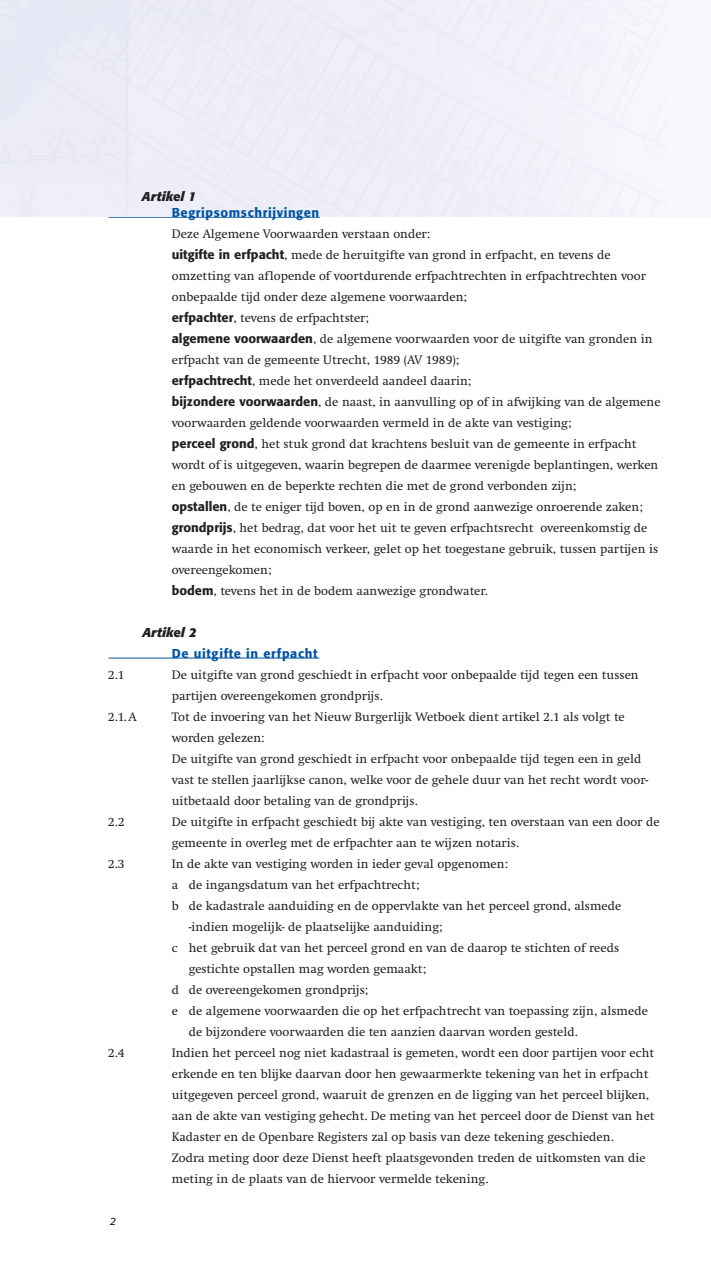
<style>
.page{position:relative;width:711px;height:1263px;background:#fff}
.page>*{position:absolute;margin:0;border:0;box-sizing:border-box;transform-origin:0 0}
.t1{font:12.75px/21px "Swift";color:#231f20}
.t2{font:500 12.75px "Formata";letter-spacing:.045em;color:#0054a4}
.t3{font:italic 700 12.75px "Formata";color:#231f20}
.t4{font:italic 10.5px "Formata";color:#231f20}
.s1{font-family:"Formata";font-weight:500}
</style>
<div class="page">
<hr style="left:108px;top:658px;width:211px;height:1px;background:#0054a4">
<hr style="left:108px;top:217px;width:212px;height:1px;background:#0054a4">
<h6 class="t3" style="left:142px;top:191px;width:56px">Artikel 1</h6>
<p class="t2" style="left:172px;top:207px;width:149px">Begripsomschrijvingen</p>
<p class="t1" style="left:172px;top:224px;width:490px">Deze Algemene Voorwaarden verstaan onder:<br><span class="s1">uitgifte in erfpacht</span>, mede de heruitgifte van grond in erfpacht, en tevens de omzetting van aflopende of voortdurende erfpachtrechten in erfpachtrechten voor onbepaalde tijd onder deze algemene voorwaarden;<br><span class="s1">erfpachter</span>, tevens de erfpachtster;<br><span class="s1">algemene voorwaarden</span>, de algemene voorwaarden voor de uitgifte van gronden in erfpacht van de gemeente Utrecht, 1989 (AV 1989);<br><span class="s1">erfpachtrecht</span>, mede het onverdeeld aandeel daarin;<br><span class="s1">bijzondere voorwaarden</span>, de naast, in aanvulling op of in afwijking van de algemene voorwaarden geldende voorwaarden vermeld in de akte van vestiging;<br><span class="s1">perceel grond</span>, het stuk grond dat krachtens besluit van de gemeente in erfpacht wordt of is uitgegeven, waarin begrepen de daarmee verenigde beplantingen, werken en gebouwen en de beperkte rechten die met de grond verbonden zijn;<br><span class="s1">opstallen</span>, de te eniger tijd boven, op en in de grond aanwezige onroerende zaken; <span class="s1">grondprijs</span>, het bedrag, dat voor het uit te geven erfpachtsrecht overeenkomstig de waarde in het economisch verkeer, gelet op het toegestane gebruik, tussen partijen is overeengekomen;<br><span class="s1">bodem</span>, tevens het in de bodem aanwezige grondwater.</p>
<h6 class="t3" style="left:142px;top:627px;width:56px">Artikel 2</h6>
<p class="t2" style="left:172px;top:648px;width:147px">De uitgifte in erfpacht</p>
<p class="t1" style="left:108px;top:665px;width:18px">2.1</p>
<p class="t1" style="left:172px;top:665px;width:468px">De uitgifte van grond geschiedt in erfpacht voor onbepaalde tijd tegen een tussen partijen overeengekomen grondprijs.</p>
<p class="t1" style="left:108px;top:707px;width:30px">2.1. A</p>
<p class="t1" style="left:172px;top:707px;width:477px">Tot de invoering van het Nieuw Burgerlijk Wetboek dient artikel 2.1 als volgt te worden gelezen:<br>De uitgifte van grond geschiedt in erfpacht voor onbepaalde tijd tegen een in geld vast te stellen jaarlijkse canon, welke voor de gehele duur van het recht wordt voor&shy;uitbetaald door betaling van de grondprijs.</p>
<p class="t1" style="left:108px;top:812px;width:18px">2.2</p>
<p class="t1" style="left:172px;top:812px;width:489px">De uitgifte in erfpacht geschiedt bij akte van vestiging, ten overstaan van een door de gemeente in overleg met de erfpachter aan te wijzen notaris.</p>
<p class="t1" style="left:108px;top:854px;width:18px">2.3</p>
<p class="t1" style="left:172px;top:854px;width:450px">In de akte van vestiging worden in ieder geval opgenomen:<br>a de ingangsdatum van het erfpachtrecht;<br>b de kadastrale aanduiding en de oppervlakte van het perceel grond, alsmede</p>
<p class="t1" style="left:172px;top:917px;width:448px;text-indent:17px">-indien mogelijk- de plaatselijke aanduiding;<br>c het gebruik dat van het perceel grond en van de daarop te stichten of reeds</p>
<p class="t1" style="left:172px;top:959px;width:477px;text-indent:17px">gestichte opstallen mag worden gemaakt;<br>d de overeengekomen grondprijs;<br>e de algemene voorwaarden die op het erfpachtrecht van toepassing zijn, alsmede</p>
<p class="t1" style="left:189px;top:1022px;width:390px">de bijzondere voorwaarden die ten aanzien daarvan worden gesteld.</p>
<p class="t1" style="left:108px;top:1043px;width:18px">2.4</p>
<p class="t1" style="left:172px;top:1043px;width:484px">Indien het perceel nog niet kadastraal is gemeten, wordt een door partijen voor echt erkende en ten blijke daarvan door hen gewaarmerkte tekening van het in erfpacht uitgegeven perceel grond, waaruit de grenzen en de ligging van het perceel blijken, aan de akte van vestiging gehecht. De meting van het perceel door de Dienst van het Kadaster en de Openbare Registers zal op basis van deze tekening geschieden.<br>Zodra meting door deze Dienst heeft plaatsgevonden treden de uitkomsten van die meting in de plaats van de hiervoor vermelde tekening.</p>
<p class="t4" style="left:110px;top:1216px;width:8px">2</p>
</div>
